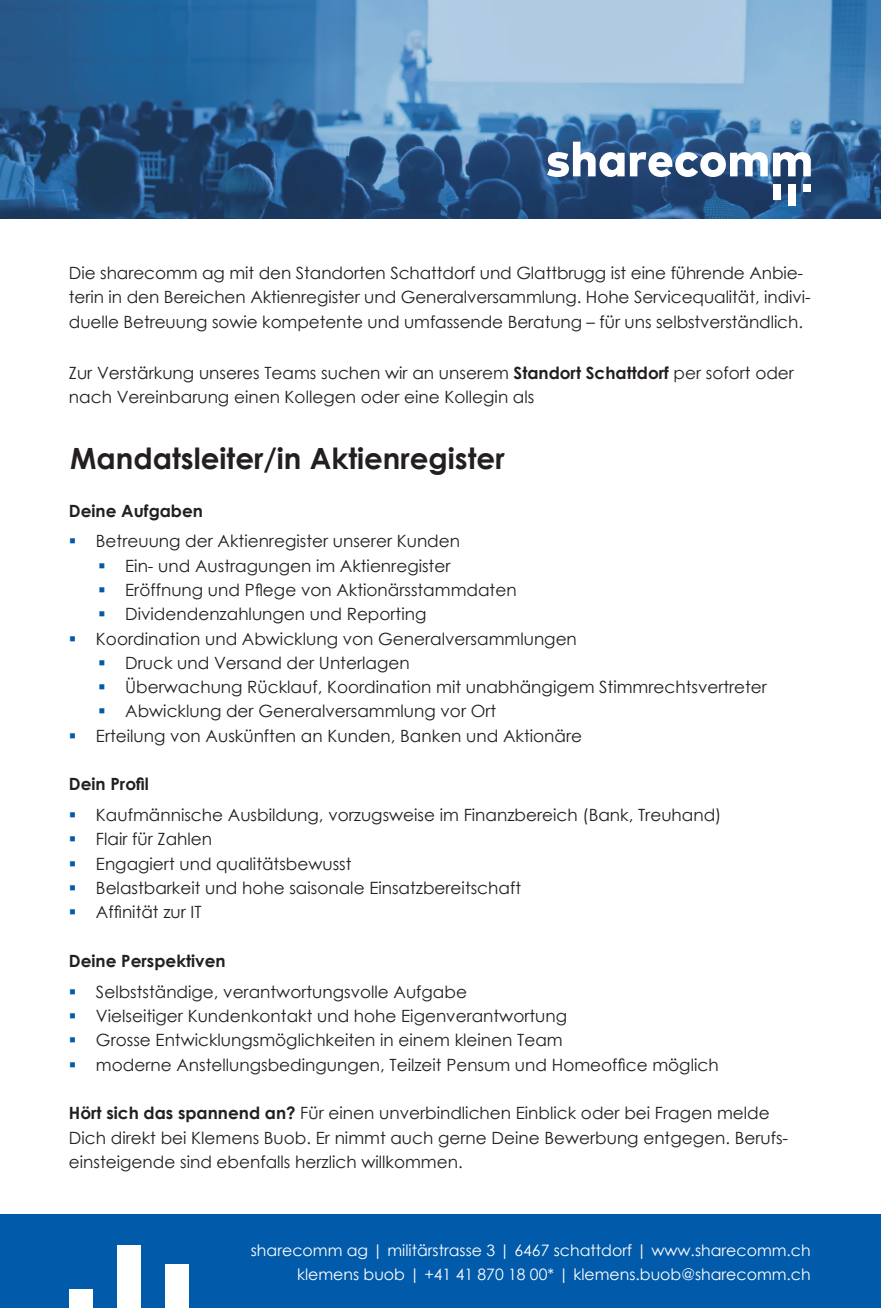
<style>
.page{position:relative;width:881px;height:1308px;background:#fff}
.page>*{position:absolute;margin:0;border:0;box-sizing:border-box;transform-origin:0 0}
.t1{font:700 29.25px "Century Gothic";color:#231f20}
.Aufzählung{font:16.88px "Century Gothic";color:#231f20}
.Text{font:16.88px/24.3px "Century Gothic";color:#231f20}
.t2{font:700 16.88px "Century Gothic";color:#231f20}
.Text-2{font:15.75px/23.6px "Century Gothic";color:#fff;text-align:right}
.s1{font-weight:700}
</style>
<div class="page">
<div style="left:0;top:1214px;width:880px;height:93px;background:#015aaa"></div>
<div style="left:69px;top:1289px;width:24px;height:18px;background:#fff"></div>
<div style="left:117px;top:1245px;width:24px;height:62px;background:#fff"></div>
<div style="left:164px;top:1264px;width:24px;height:43px;background:#fff"></div>
<svg style="left:0;top:0;width:880px;height:218px;background:#4d7aa4"></svg>
<svg style="left:547px;top:142px;width:263px;height:35px"></svg>
<div style="left:802px;top:184px;width:8px;height:7px;background:#fff"></div>
<div style="left:787px;top:184px;width:8px;height:22px;background:#fff"></div>
<div style="left:772px;top:184px;width:8px;height:16px;background:#fff"></div>
<p class="Text" style="left:69px;top:260px;width:742px">Die sharecomm ag mit den Standorten Schattdorf und Glattbrugg ist eine führende Anbie&shy;terin in den Bereichen Aktienregister und Generalversammlung. Hohe Servicequalität, indivi&shy;duelle Betreuung sowie kompetente und umfassende Beratung – für uns selbstverständlich.</p>
<p class="Text" style="left:69px;top:360px;width:726px">Zur Verstärkung unseres Teams suchen wir an unserem <span class="s1">Standort Schattdorf</span> per sofort oder nach Vereinbarung einen Kollegen oder eine Kollegin als</p>
<p class="t1" style="left:70px;top:436px;width:436px">Mandatsleiter/in Aktienregister</p>
<p class="t2" style="left:69px;top:497px;width:135px">Deine Aufgaben</p>
<p class="Aufzählung" style="left:96px;top:529px;width:365px">Betreuung der Aktienregister unserer Kunden</p>
<p class="Aufzählung" style="left:125px;top:554px;width:326px">Ein- und Austragungen im Aktienregister</p>
<p class="Aufzählung" style="left:125px;top:578px;width:393px">Eröffnung und Pflege von Aktionärsstammdaten</p>
<p class="Aufzählung" style="left:125px;top:602px;width:302px">Dividendenzahlungen und Reporting</p>
<p class="Aufzählung" style="left:96px;top:626px;width:482px">Koordination und Abwicklung von Generalversammlungen</p>
<p class="Aufzählung" style="left:125px;top:651px;width:286px">Druck und Versand der Unterlagen</p>
<p class="Aufzählung" style="left:125px;top:675px;width:643px">Überwachung Rücklauf, Koordination mit unabhängigem Stimmrechtsvertreter</p>
<p class="Aufzählung" style="left:125px;top:699px;width:372px">Abwicklung der Generalversammlung vor Ort</p>
<p class="Aufzählung" style="left:96px;top:724px;width:487px">Erteilung von Auskünften an Kunden, Banken und Aktionäre</p>
<p class="t2" style="left:69px;top:771px;width:81px">Dein Profil</p>
<p class="Aufzählung" style="left:96px;top:803px;width:626px">Kaufmännische Ausbildung, vorzugsweise im Finanzbereich (Bank, Treuhand)</p>
<p class="Aufzählung" style="left:96px;top:827px;width:118px">Flair für Zahlen</p>
<p class="Aufzählung" style="left:96px;top:851px;width:257px">Engagiert und qualitätsbewusst</p>
<p class="Aufzählung" style="left:96px;top:876px;width:426px">Belastbarkeit und hohe saisonale Einsatzbereitschaft</p>
<p class="Aufzählung" style="left:96px;top:900px;width:107px">Affinität zur IT</p>
<p class="t2" style="left:69px;top:948px;width:158px">Deine Perspektiven</p>
<p class="Aufzählung" style="left:96px;top:979px;width:372px">Selbstständige, verantwortungsvolle Aufgabe</p>
<p class="Aufzählung" style="left:96px;top:1004px;width:472px">Vielseitiger Kundenkontakt und hohe Eigenverantwortung</p>
<p class="Aufzählung" style="left:96px;top:1028px;width:468px">Grosse Entwicklungsmöglichkeiten in einem kleinen Team</p>
<p class="Aufzählung" style="left:96px;top:1052px;width:624px">moderne Anstellungsbedingungen, Teilzeit Pensum und Homeoffice möglich</p>
<p class="Text" style="left:69px;top:1100px;width:720px"><span class="s1">Hört sich das spannend an?</span> Für einen unverbindlichen Einblick oder bei Fragen melde<br>Dich direkt bei Klemens Buob. Er nimmt auch gerne Deine Bewerbung entgegen. Berufs&shy;einsteigende sind ebenfalls herzlich willkommen.</p>
<p class="Text-2" style="left:251px;top:1238px;width:561px">sharecomm ag | militärstrasse 3 | 6467 schattdorf | www.sharecomm.ch klemens buob | +41 41 870 18 00* | klemens.buob@sharecomm.ch</p>
</div>
